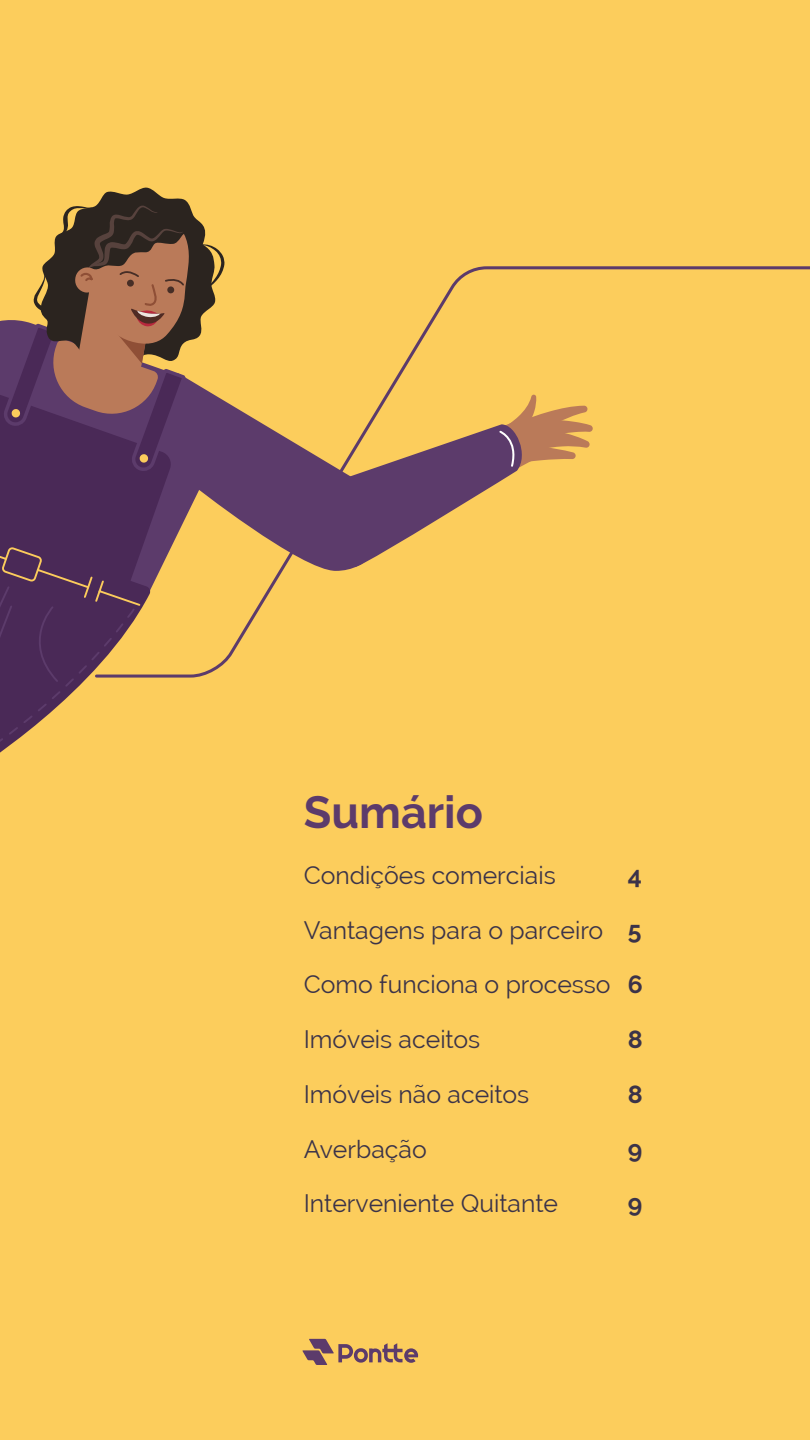
<style>
.page{position:relative;width:810px;height:1440px;background:#fccd5c}
.page>*{position:absolute;margin:0;border:0;box-sizing:border-box;transform-origin:0 0}
.t1{font:700 45px "Raleway";color:#5c3b6b}
.t2{font:24.75px "Raleway";color:#3b3349}
.t3{font:700 24.75px "Raleway";color:#3b3349}
.s1{font-weight:700}
</style>
<div class="page">
<svg style="left:225px;top:266px;width:585px;height:397px"></svg>
<svg style="left:0;top:187px;width:225px;height:566px"></svg>
<svg style="left:302px;top:1339px;width:116px;height:26px"></svg>
<h1 class="t1" style="left:304px;top:786px;width:181px">Sumário</h1>
<p class="t2" style="left:304px;top:861px;width:253px">Condições comerciais</p>
<p class="t3" style="left:628px;top:861px;width:16px">4</p>
<p class="t2" style="left:304px;top:915px;width:339px">Vantagens para o parceiro <span class="s1">5</span></p>
<p class="t2" style="left:304px;top:970px;width:341px">Como funciona o processo <span class="s1">6</span></p>
<p class="t2" style="left:304px;top:1025px;width:178px">Imóveis aceitos</p>
<p class="t3" style="left:628px;top:1025px;width:16px">8</p>
<p class="t2" style="left:304px;top:1080px;width:227px">Imóveis não aceitos</p>
<p class="t3" style="left:628px;top:1080px;width:16px">8</p>
<p class="t2" style="left:304px;top:1134px;width:125px">Averbação</p>
<p class="t3" style="left:628px;top:1135px;width:16px">9</p>
<p class="t2" style="left:304px;top:1189px;width:256px">Interveniente Quitante</p>
<p class="t3" style="left:628px;top:1189px;width:16px">9</p>
</div>
